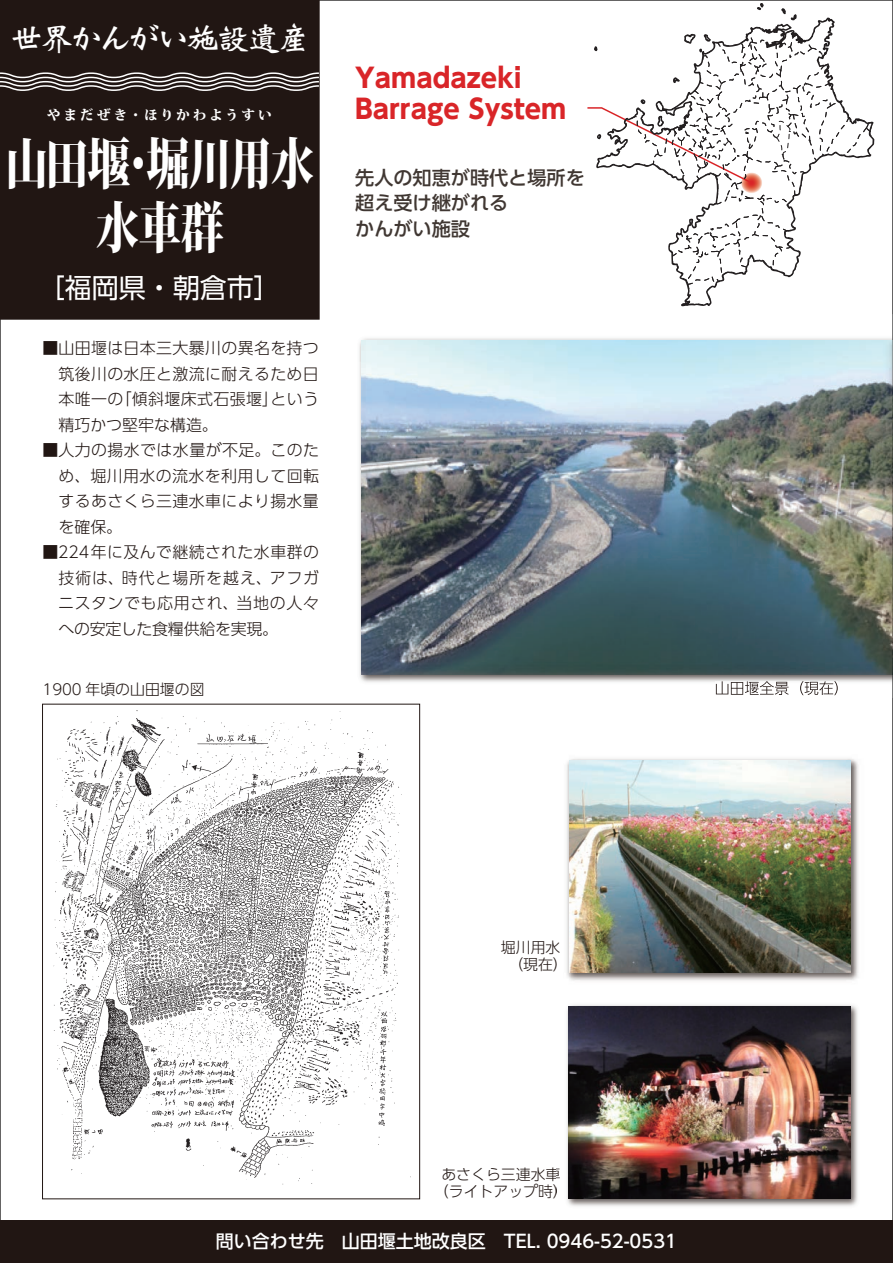
<style>
.page{position:relative;width:893px;height:1263px;background:#fff}
.page>*{position:absolute;margin:0;border:0;box-sizing:border-box;transform-origin:0 0}
.t1{font:800 55.35px/64.1px "Koz Min Pr 6 N";letter-spacing:-.03em;color:#fff;text-align:center;scale:.78 1}
.t2{font:33px "DF Gi Hi Std W7";letter-spacing:-.09em;color:#fff}
.t3{font:27px "UD Shin Go Pro";color:#fff}
.t4{font:700 26.55px/31.5px "UD Shin Go Pro";color:#d92528}
.t5{font:500 19.2px/25.5px "UD Shin Go Pro";color:#403732}
.t6{font:500 18px "UD Shin Go Pro";color:#fff}
.t7{font:300 15.9px/25.5px "UD Shin Go Pro";letter-spacing:.025em;color:#211613;text-align:justify}
.t8{font:300 14.85px/17px "UD Shin Go Pro";color:#211613;text-align:center}
.t9{font:800 13.8px "Koz Min Pr 6 N";letter-spacing:.19em;color:#fff}
</style>
<div class="page">
<div style="left:0;top:1220px;width:893px;height:43px;background:#211613"></div>
<div style="left:0;top:0;width:319px;height:319px;background:#211613"></div>
<div style="left:0;top:0;width:320px;height:320px;border:2px solid #211613"></div>
<svg style="left:0;top:72px;width:320px;height:20px"></svg>
<img style="left:359px;top:338px;width:533px;height:24px">
<img style="left:359px;top:362px;width:31px;height:320px">
<img style="left:390px;top:674px;width:502px;height:22px">
<img style="left:892px;top:314px;width:1px;height:383px">
<img style="left:716px;top:681px;width:122px;height:14px">
<img style="left:361px;top:340px;width:532px;height:334px">
<img style="left:567px;top:1005px;width:291px;height:201px">
<img style="left:556px;top:1168px;width:4px;height:11px">
<img style="left:569px;top:1007px;width:281px;height:191px">
<img style="left:566px;top:758px;width:293px;height:223px">
<img style="left:570px;top:761px;width:280px;height:211px">
<img style="left:53px;top:710px;width:358px;height:475px">
<svg style="left:587px;top:3px;width:287px;height:302px"></svg>
<h2 class="t2" style="left:10px;top:21px;width:302px">世界かんがい施設遺産</h2>
<p class="t9" style="left:47px;top:108px;width:226px">やまだぜき・ほりかわようすい</p>
<h1 class="t1" style="left:5px;top:133px;width:398px">山田堰・堀川用水水車群</h1>
<h3 class="t3" style="left:38px;top:266px;width:245px">［福岡県・朝倉市］</h3>
<p class="t7" style="left:58px;top:335px;width:262px;text-indent:-16px">■山田堰は日本三大暴川の異名を持つ筑後川の水圧と激流に耐えるため日本唯一の「傾斜堰床式石張堰」という精巧かつ堅牢な構造。</p>
<p class="t7" style="left:58px;top:437px;width:262px;text-indent:-16px">■人力の揚水では水量が不足。このため、堀川用水の流水を利用して回転するあさくら三連水車により揚水量を確保。</p>
<p class="t7" style="left:58px;top:539px;width:262px;text-indent:-16px">■224年に及んで継続された水車群の技術は、時代と場所を越え、アフガニスタンでも応用され、当地の人々への安定した食糧供給を実現。</p>
<p class="t8" style="left:43px;top:681px;width:164px">1900 年頃の山田堰の図</p>
<h3 class="t4" style="left:355px;top:61px;width:213px">Yamadazeki<br>Barrage System</h3>
<p class="t5" style="left:355px;top:164px;width:231px">先人の知恵が時代と場所を超え受け継がれる<br>かんがい施設</p>
<p class="t8" style="left:501px;top:938px;width:68px">堀川用水（現在）</p>
<p class="t8" style="left:434px;top:1165px;width:135px">あさくら三連水車（ライトアップ時）</p>
<p class="t6" style="left:216px;top:1226px;width:463px">問い合わせ先　山田堰土地改良区　TEL. 0946-52-0531</p>
</div>
